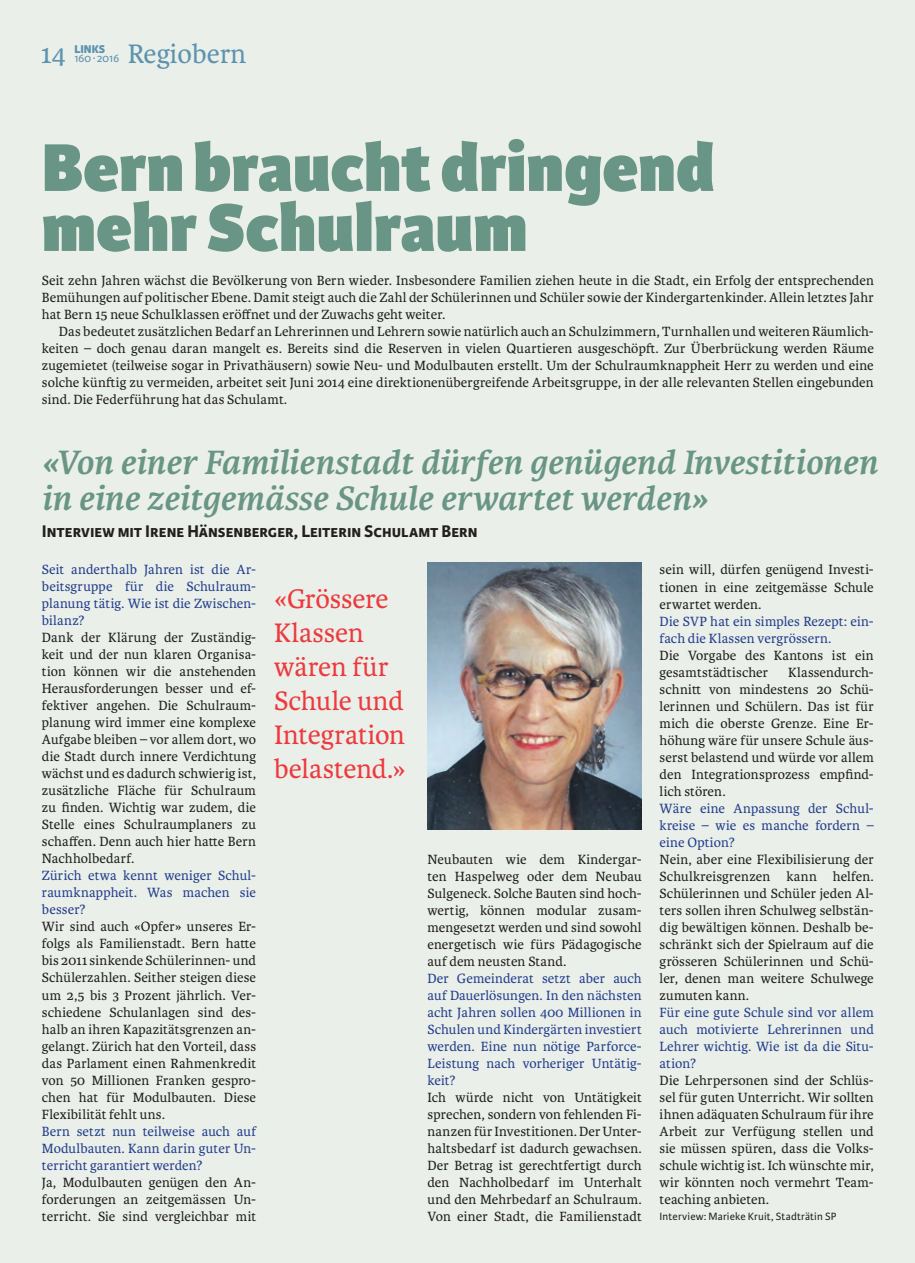
<style>
.page{position:relative;width:915px;height:1263px;background:#fff}
.page>*{position:absolute;margin:0;border:0;box-sizing:border-box;transform-origin:0 0}
.t1{font:800 72px/60px "Karmina Sans";color:#699587}
.t2{font:italic 700 36px/36px "Karmina";letter-spacing:-.005em;color:#699587}
.t3{font:28.5px/34px "Karmina";letter-spacing:-.005em;color:#ee3a3e}
.t4{font:28.5px "Karmina";color:#5e93b0}
.t5{font:700 18px "Karmina Sans";color:#231f20}
.t6{font:14.25px/17px "Karmina";letter-spacing:.01em;color:#231f20;text-align:justify}
.t7{font:14.25px/17px "Karmina";letter-spacing:.005em;color:#253f8e;text-align:justify}
.t8{font:12px "Karmina Sans";letter-spacing:-.02em;color:#5e93b0}
.t9{font:800 12px "Karmina Sans";color:#5e93b0}
.t10{font:11.25px "Karmina Sans";letter-spacing:.015em;color:#231f20}
</style>
<div class="page">
<div style="left:0;top:0;width:914px;height:1263px;background:#eaf0e9"></div>
<img style="left:427px;top:562px;width:214px;height:267px">
<p class="t8" style="left:74px;top:52px;width:46px">160∙ 2016</p>
<h3 class="t4" style="left:128px;top:38px;width:120px">Regiobern</h3>
<h3 class="t4" style="left:40px;top:38px;width:27px">14</h3>
<p class="t9" style="left:74px;top:43px;width:32px">LINKS</p>
<h1 class="t1" style="left:42px;top:140px;width:673px">Bern braucht dringend mehr Schulraum</h1>
<p class="t6" style="left:42px;top:272px;width:833px">Seit zehn Jahren wächst die Bevölkerung von Bern wieder. Insbesondere Familien ziehen heute in die Stadt, ein Erfolg der entsprechenden Bemühungen auf politischer Ebene. Damit steigt auch die Zahl der Schülerinnen und Schüler sowie der Kindergartenkinder. Allein letztes Jahr hat Bern 15 neue Schulklassen eröffnet und der Zuwachs geht weiter.</p>
<p class="t6" style="left:42px;top:323px;width:833px;text-indent:17px">Das bedeutet zusätzlichen Bedarf an Lehrerinnen und Lehrern sowie natürlich auch an Schulzimmern, Turnhallen und weiteren Räumlich&shy;keiten – doch genau daran mangelt es. Bereits sind die Reserven in vielen Quartieren ausgeschöpft. Zur Überbrückung werden Räume zugemietet (teilweise sogar in Privathäusern) sowie Neu- und Modulbauten erstellt. Um der Schulraumknappheit Herr zu werden und eine solche künftig zu vermeiden, arbeitet seit Juni 2014 eine direktionenübergreifende Arbeitsgruppe, in der alle relevanten Stellen eingebunden sind. Die Federführung hat das Schulamt.</p>
<h2 class="t2" style="left:42px;top:444px;width:837px">«Von einer Familienstadt dürfen genügend Investitionen in eine zeitgemässe Schule erwartet werden»</h2>
<p class="t5" style="left:42px;top:520px;width:437px">Interview mit Irene Hänsenberger, Leiterin Schulamt Bern</p>
<p class="t7" style="left:42px;top:561px;width:216px">Seit anderthalb Jahren ist die Ar&shy;beitsgruppe für die Schulraum&shy;planung tätig. Wie ist die Zwischen&shy;bilanz?</p>
<p class="t6" style="left:42px;top:629px;width:216px">Dank der Klärung der Zuständig&shy;keit und der nun klaren Organisa&shy;tion können wir die anstehenden Herausforderungen besser und ef&shy;fektiver angehen. Die Schulraum&shy;planung wird immer eine komplexe Aufgabe bleiben – vor allem dort, wo die Stadt durch innere Verdichtung wächst und es dadurch schwierig ist, zusätzliche Fläche für Schulraum zu finden. Wichtig war zudem, die Stelle eines Schulraumplaners zu schaffen. Denn auch hier hatte Bern Nachholbedarf.</p>
<p class="t7" style="left:42px;top:867px;width:216px">Zürich etwa kennt weniger Schul&shy;raumknappheit. Was machen sie besser?</p>
<p class="t6" style="left:42px;top:918px;width:216px">Wir sind auch «Opfer» unseres Er&shy;folgs als Familienstadt. Bern hatte bis 2011 sinkende Schülerinnen- und Schülerzahlen. Seither steigen diese um 2,5 bis 3 Prozent jährlich. Ver&shy;schiedene Schulanlagen sind des&shy;halb an ihren Kapazitätsgrenzen an&shy;gelangt. Zürich hat den Vorteil, dass das Parlament einen Rahmenkredit von 50 Millionen Franken gespro&shy;chen hat für Modulbauten. Diese Flexibilität fehlt uns.</p>
<p class="t7" style="left:42px;top:1123px;width:216px">Bern setzt nun teilweise auch auf Modulbauten. Kann darin guter Un&shy;terricht garantiert werden?</p>
<p class="t6" style="left:42px;top:1174px;width:216px">Ja, Modulbauten genügen den An&shy;forderungen an zeitgemässen Un&shy;terricht. Sie sind vergleichbar mit</p>
<p class="t6" style="left:659px;top:562px;width:216px">sein will, dürfen genügend Investi&shy;tionen in eine zeitgemässe Schule erwartet werden.</p>
<p class="t7" style="left:659px;top:613px;width:216px">Die SVP hat ein simples Rezept: ein&shy;fach die Klassen vergrössern.</p>
<p class="t6" style="left:659px;top:647px;width:216px">Die Vorgabe des Kantons ist ein gesamtstädtischer</p>
<h3 class="t3" style="left:274px;top:582px;width:133px">«Grössere<br>Klassen wären für<br>Schule und<br>Integration belastend.»</h3>
<p class="t6" style="left:659px;top:664px;width:216px;text-indent:129px">Klassendurch&shy;schnitt von mindestens 20 Schü&shy;lerinnen und Schülern. Das ist für mich die oberste Grenze. Eine Er&shy;höhung wäre für unsere Schule äus&shy;serst belastend und würde vor allem den Integrationsprozess empfind&shy;lich stören.</p>
<p class="t7" style="left:659px;top:800px;width:216px">Wäre eine Anpassung der Schul&shy;kreise – wie es manche fordern – eine Option?</p>
<p class="t6" style="left:659px;top:851px;width:216px">Nein, aber eine Flexibilisierung der Schulkreisgrenzen kann helfen.<br>Schülerinnen und Schüler jeden Al&shy;ters sollen ihren Schulweg selbstän&shy;dig bewältigen können. Deshalb be&shy;schränkt sich der Spielraum auf die grösseren Schülerinnen und Schü&shy;ler, denen man weitere Schulwege zumuten kann.</p>
<p class="t7" style="left:659px;top:1004px;width:216px">Für eine gute Schule sind vor allem auch motivierte Lehrerinnen und Lehrer wichtig. Wie ist da die Situ&shy;ation?</p>
<p class="t6" style="left:659px;top:1072px;width:216px">Die Lehrpersonen sind der Schlüs&shy;sel für guten Unterricht. Wir sollten ihnen adäquaten Schulraum für ihre Arbeit zur Verfügung stellen und sie müssen spüren, dass die Volks&shy;schule wichtig ist. Ich wünschte mir, wir könnten noch vermehrt Team&shy;teaching anbieten.</p>
<p class="t10" style="left:659px;top:1210px;width:178px">Interview: Marieke Kruit, Stadträtin SP</p>
<p class="t6" style="left:427px;top:851px;width:216px">Neubauten wie dem Kindergar&shy;ten Haspelweg oder dem Neubau Sulgeneck. Solche Bauten sind hoch&shy;wertig, können modular zusam&shy;mengesetzt werden und sind sowohl energetisch wie fürs Pädagogische auf dem neusten Stand.</p>
<p class="t7" style="left:427px;top:970px;width:216px">Der Gemeinderat setzt aber auch auf Dauerlösungen. In den nächsten acht Jahren sollen 400 Millionen in Schulen und Kindergärten investiert werden. Eine nun nötige Parforce-Leistung nach vorheriger Untätig&shy;keit?</p>
<p class="t6" style="left:427px;top:1089px;width:216px">Ich würde nicht von Untätigkeit sprechen, sondern von fehlenden Fi&shy;nanzen für Investitionen. Der Unter&shy;haltsbedarf ist dadurch gewachsen.<br>Der Betrag ist gerechtfertigt durch den Nachholbedarf im Unterhalt und den Mehrbedarf an Schulraum.<br>Von einer Stadt, die Familienstadt</p>
</div>
